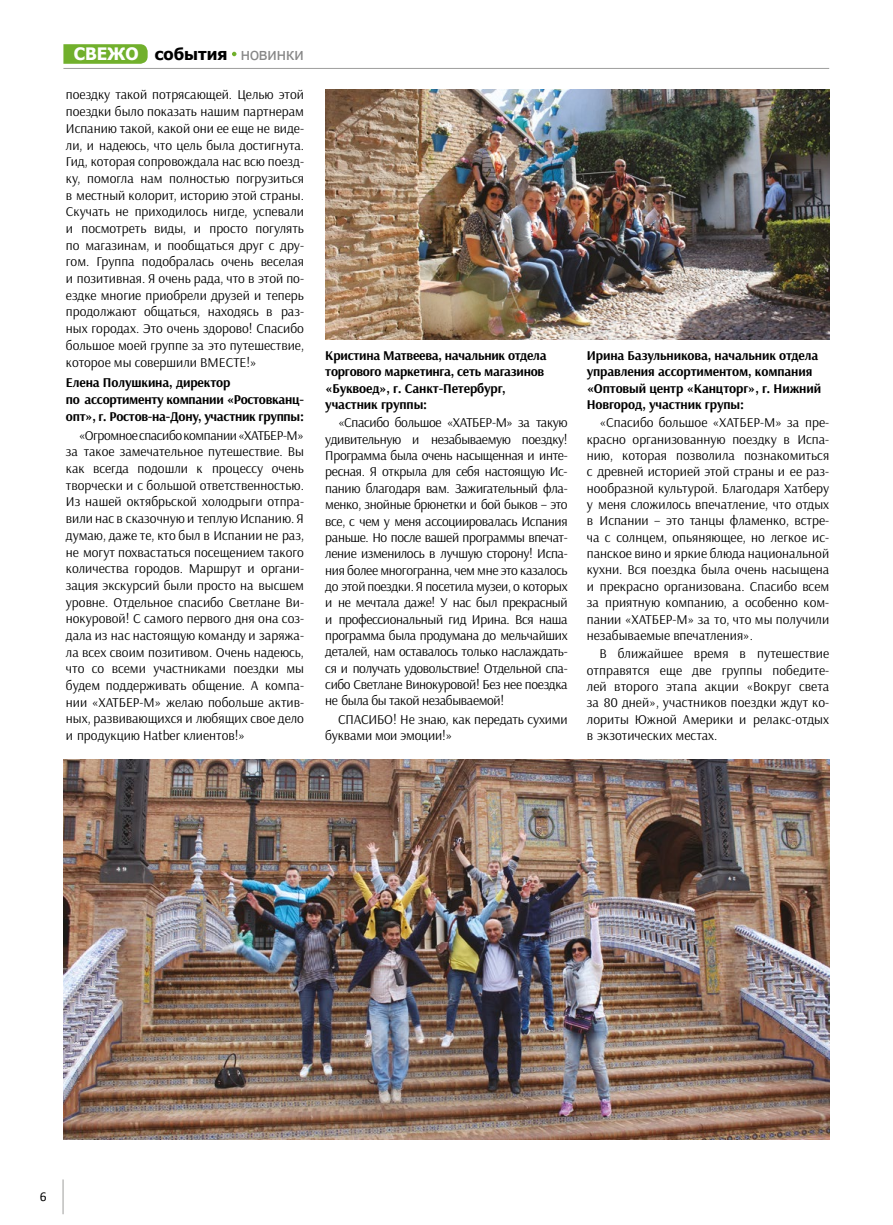
<style>
.page{position:relative;width:893px;height:1225px;background:#fff}
.page>*{position:absolute;margin:0;border:0;box-sizing:border-box;transform-origin:0 0}
.t1{font:700 16.5px "Tahoma";color:#000}
.t2{font:13.5px/16.4px "Arsenal";color:#000;text-align:justify}
.t3{font:700 13.5px/16.4px "Arsenal";letter-spacing:-.01em;color:#000}
.t4{font:13.5px "Calibri";color:#000}
.s1{font-size:17.1px;color:#fff}
.s2{font-weight:400;color:#878787}
</style>
<div class="page">
<svg style="left:63px;top:44px;width:85px;height:20px;background:#77b335"></svg>
<hr style="left:63px;top:68px;width:766px;height:1px;background:#9d9d9c">
<svg style="left:232px;top:52px;width:4px;height:4px"></svg>
<hr style="left:63px;top:1179px;width:1px;height:35px;background:#9d9d9c">
<img style="left:325px;top:89px;width:504px;height:250px">
<img style="left:64px;top:759px;width:765px;height:381px">
<p class="t1" style="left:74px;top:42px;width:231px"><span class="s1">СВЕЖО</span> события <span class="s2">новинки</span></p>
<p class="t2" style="left:66px;top:87px;width:240px">поездку такой потрясающей. Целью этой поездки было показать нашим партнерам Испанию такой, какой они ее еще не виде&shy;ли, и надеюсь, что цель была достигнута.<br>Гид, которая сопровождала нас всю поезд&shy;ку, помогла нам полностью погрузиться в местный колорит, историю этой страны.<br>Скучать не приходилось нигде, успевали и посмотреть виды, и просто погулять по магазинам, и пообщаться друг с дру&shy;гом. Группа подобралась очень веселая и позитивная. Я очень рада, что в этой по&shy;ездке многие приобрели друзей и теперь продолжают общаться, находясь в раз&shy;ных городах. Это очень здорово! Спасибо большое моей группе за это путешествие, которое мы совершили ВМЕСТЕ!»</p>
<p class="t3" style="left:66px;top:375px;width:240px">Елена Полушкина, директор<br>по ассортименту компании «Ростовканц&shy;опт», г. Ростов-на-Дону, участник группы:</p>
<p class="t2" style="left:66px;top:427px;width:240px;text-indent:13px">«Огромное спасибо компании «ХАТБЕР-М» за такое замечательное путешествие. Вы как всегда подошли к процессу очень творчески и с большой ответственностью.<br>Из нашей октябрьской холодрыги отпра&shy;вили нас в сказочную и теплую Испанию. Я думаю, даже те, кто был в Испании не раз, не могут похвастаться посещением такого количества городов. Маршрут и органи&shy;зация экскурсий были просто на высшем уровне. Отдельное спасибо Светлане Ви&shy;нокуровой! С самого первого дня она соз&shy;дала из нас настоящую команду и заряжа&shy;ла всех своим позитивом. Очень надеюсь, что со всеми участниками поездки мы будем поддерживать общение. А компа&shy;нии «ХАТБЕР-М» желаю побольше актив&shy;ных, развивающихся и любящих свое дело и продукцию Hatber клиентов!»</p>
<p class="t3" style="left:325px;top:348px;width:223px">Кристина Матвеева, начальник отдела торгового маркетинга, сеть магазинов «Буквоед», г. Санкт-Петербург, участник группы:</p>
<p class="t2" style="left:325px;top:415px;width:244px;text-indent:13px">«Спасибо большое «ХАТБЕР-М» за такую удивительную и незабываемую поездку!<br>Программа была очень насыщенная и инте&shy;ресная. Я открыла для себя настоящую Ис&shy;панию благодаря вам. Зажигательный фла&shy;менко, знойные брюнетки и бой быков – это все, с чем у меня ассоциировалась Испания раньше. Но после вашей программы впечат&shy;ление изменилось в лучшую сторону! Испа&shy;ния более многогранна, чем мне это казалось до этой поездки. Я посетила музеи, о которых и не мечтала даже! У нас был прекрасный и профессиональный гид Ирина. Вся наша программа была продумана до мельчайших деталей, нам оставалось только наслаждать&shy;ся и получать удовольствие! Отдельной спа&shy;сибо Светлане Винокуровой! Без нее поездка не была бы такой незабываемой!</p>
<p class="t2" style="left:325px;top:711px;width:244px;text-indent:13px">СПАСИБО! Не знаю, как передать сухими буквами мои эмоции!»</p>
<p class="t3" style="left:587px;top:347px;width:236px">Ирина Базульникова, начальник отдела управления ассортиментом, компания «Оптовый центр «Канцторг», г. Нижний Новгород, участник групы:</p>
<p class="t2" style="left:587px;top:415px;width:244px;text-indent:13px">«Спасибо большое «ХАТБЕР-М» за пре&shy;красно организованную поездку в Испа&shy;нию, которая позволила познакомиться с древней историей этой страны и ее раз&shy;нообразной культурой. Благодаря Хатберу у меня сложилось впечатление, что отдых в Испании – это танцы фламенко, встре&shy;ча с солнцем, опьяняющее, но легкое ис&shy;панское вино и яркие блюда национальной кухни. Вся поездка была очень насыщена и прекрасно организована. Спасибо всем за приятную компанию, а особенно ком&shy;пании «ХАТБЕР-М» за то, что мы получили незабываемые впечатления».</p>
<p class="t2" style="left:587px;top:645px;width:244px;text-indent:13px">В ближайшее время в путешествие отправятся еще две группы победите&shy;лей второго этапа акции «Вокруг света за 80 дней», участников поездки ждут ко&shy;лориты Южной Америки и релакс-отдых в экзотических местах.</p>
<p class="t4" style="left:40px;top:1188px;width:8px">6</p>
</div>
